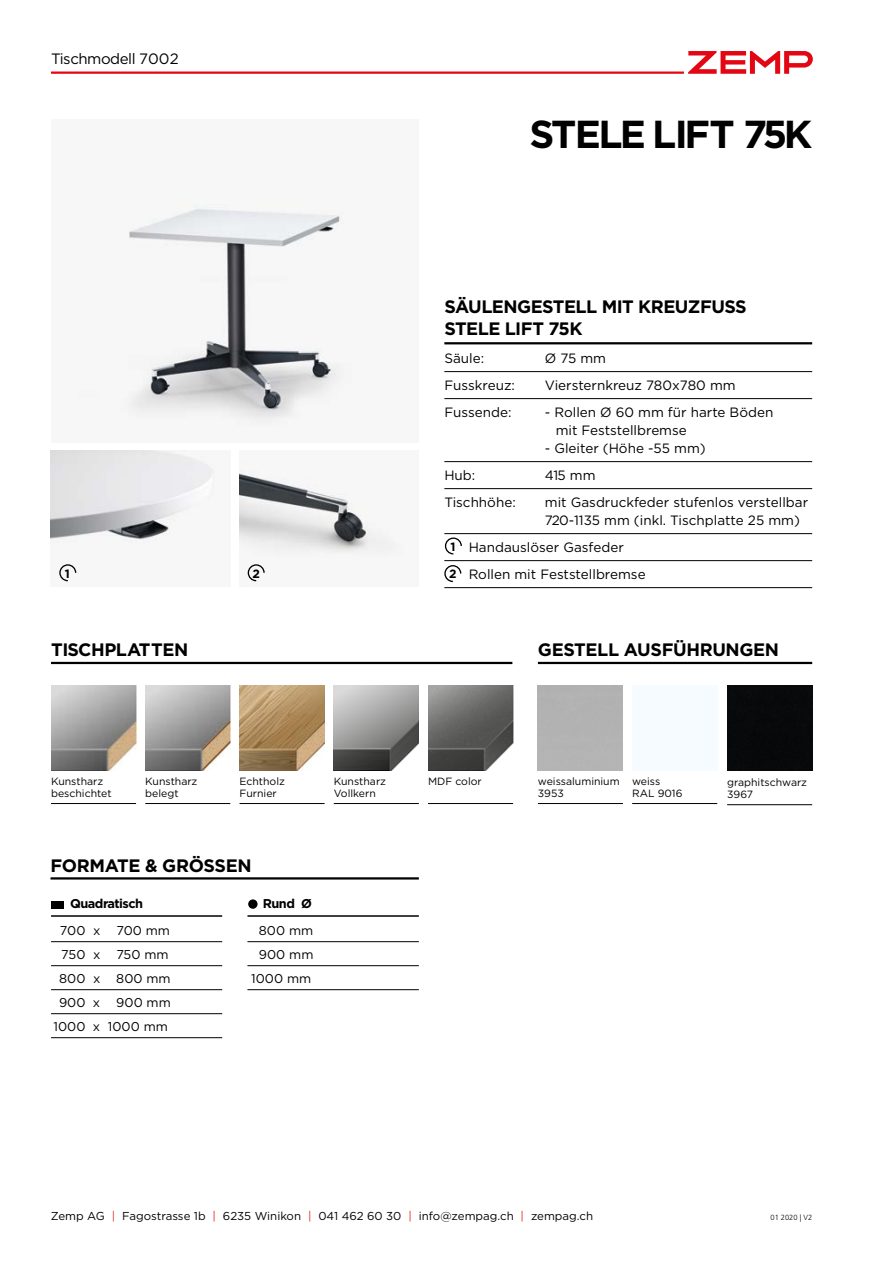
<style>
.page{position:relative;width:893px;height:1263px;background:#fff}
.page>*{position:absolute;margin:0;border:0;box-sizing:border-box;transform-origin:0 0}
.t1{font:700 39px "Gotham";letter-spacing:-.09em;color:#000}
.t2{font:700 18px/21.6px "Gotham";letter-spacing:-.025em;color:#000}
.t3{font:15px "Gotham";letter-spacing:-.03em;color:#000}
.t4{font:13.5px/18px "Gotham";color:#000}
.t5{font:12.75px/24px "Gotham";color:#000;text-align:right}
.t6{font:700 12.75px "Gotham";color:#000}
.t7{font:700 12px "Gotham";color:#000}
.t8{font:11.55px "Gotham";color:#000}
.t9{font:10.5px/12px "Gotham";color:#000}
.t10{font:300 7.5px "Frutiger";color:#000}
.s1{color:#e42313}
</style>
<div class="page">
<hr style="left:51px;top:72px;width:633px;height:2px;background:#e30613">
<svg style="left:688px;top:51px;width:125px;height:23px"></svg>
<img style="left:125px;top:203px;width:220px;height:223px">
<img style="left:51px;top:451px;width:164px;height:100px">
<img style="left:239px;top:463px;width:161px;height:93px">
<hr style="left:444px;top:342px;width:368px;height:2px;background:#000">
<hr style="left:444px;top:371px;width:368px;height:1px;background:#000">
<hr style="left:444px;top:398px;width:368px;height:1px;background:#000">
<hr style="left:444px;top:461px;width:368px;height:1px;background:#000">
<hr style="left:444px;top:488px;width:368px;height:1px;background:#000">
<hr style="left:444px;top:533px;width:368px;height:1px;background:#000">
<hr style="left:444px;top:560px;width:368px;height:1px;background:#000">
<hr style="left:444px;top:587px;width:368px;height:1px;background:#000">
<div style="left:51px;top:901px;width:13px;height:7px;background:#000"></div>
<hr style="left:51px;top:915px;width:171px;height:2px;background:#000">
<hr style="left:51px;top:941px;width:171px;height:1px;background:#000">
<hr style="left:51px;top:965px;width:171px;height:1px;background:#000">
<hr style="left:51px;top:989px;width:171px;height:1px;background:#000">
<hr style="left:51px;top:1013px;width:171px;height:1px;background:#000">
<hr style="left:51px;top:1037px;width:171px;height:1px;background:#000">
<hr style="left:51px;top:877px;width:368px;height:2px;background:#000">
<hr style="left:538px;top:662px;width:274px;height:2px;background:#000">
<hr style="left:51px;top:662px;width:461px;height:2px;background:#000">
<hr style="left:145px;top:803px;width:85px;height:1px;background:#000">
<hr style="left:538px;top:803px;width:85px;height:1px;background:#000">
<div style="left:727px;top:686px;width:85px;height:85px;background:#08090a"></div>
<hr style="left:727px;top:804px;width:85px;height:1px;background:#000">
<hr style="left:632px;top:803px;width:85px;height:1px;background:#000">
<hr style="left:51px;top:803px;width:85px;height:1px;background:#000">
<img style="left:51px;top:686px;width:85px;height:85px">
<hr style="left:334px;top:803px;width:85px;height:1px;background:#000">
<img style="left:334px;top:686px;width:85px;height:85px">
<hr style="left:240px;top:803px;width:85px;height:1px;background:#000">
<img style="left:240px;top:686px;width:85px;height:85px">
<hr style="left:428px;top:803px;width:85px;height:1px;background:#000">
<img style="left:428px;top:686px;width:85px;height:85px">
<img style="left:145px;top:686px;width:85px;height:85px">
<div style="left:632px;top:686px;width:85px;height:85px;background:#f5fbfe"></div>
<hr style="left:247px;top:915px;width:172px;height:2px;background:#000">
<hr style="left:247px;top:941px;width:172px;height:1px;background:#000">
<hr style="left:247px;top:965px;width:172px;height:1px;background:#000">
<hr style="left:247px;top:989px;width:172px;height:1px;background:#000">
<svg style="left:248px;top:899px;width:10px;height:10px"></svg>
<svg style="left:444px;top:537px;width:18px;height:18px"></svg>
<svg style="left:59px;top:564px;width:18px;height:18px"></svg>
<svg style="left:444px;top:565px;width:18px;height:18px"></svg>
<svg style="left:247px;top:564px;width:18px;height:18px"></svg>
<p class="t3" style="left:51px;top:49px;width:129px">Tischmodell 7002</p>
<h1 class="t1" style="left:530px;top:108px;width:24px">STELE</h1>
<h1 class="t1" style="left:652px;top:108px;width:162px">LIFT 75K</h1>
<h2 class="t2" style="left:444px;top:296px;width:304px">SÄULENGESTELL M IT KREUZFUSS<br>STELE</h2>
<h2 class="t2" style="left:505px;top:318px;width:79px">LIFT 75K</h2>
<p class="t4" style="left:444px;top:349px;width:41px">Säule:</p>
<p class="t4" style="left:545px;top:349px;width:63px">Ø 75 mm</p>
<p class="t4" style="left:444px;top:376px;width:72px">Fusskreuz:</p>
<p class="t4" style="left:545px;top:376px;width:192px">Viersternkreuz 780x780 mm</p>
<p class="t4" style="left:444px;top:403px;width:69px">Fussende:</p>
<p class="t4" style="left:556px;top:403px;width:219px;text-indent:-11px">- Rollen Ø 60 mm für harte Böden mit Feststellbremse</p>
<p class="t4" style="left:545px;top:439px;width:162px">- Gleiter (Höhe -55 mm)</p>
<p class="t4" style="left:444px;top:466px;width:32px">Hub:</p>
<p class="t4" style="left:545px;top:466px;width:52px">415 mm</p>
<p class="t4" style="left:444px;top:493px;width:73px">Tischhöhe:</p>
<p class="t4" style="left:545px;top:493px;width:265px">mit Gasdruckfeder stufenlos verstellbar<br>720-1135 mm (inkl. Tischplatte 25 mm)</p>
<p class="t4" style="left:469px;top:534px;width:178px;line-height:27px">Handauslöser Gasfeder<br>Rollen mit Feststellbremse</p>
<p class="t7" style="left:450px;top:539px;width:7px">1</p>
<p class="t7" style="left:65px;top:565px;width:7px">1</p>
<p class="t7" style="left:252px;top:565px;width:9px">2</p>
<p class="t7" style="left:449px;top:566px;width:9px">2</p>
<h2 class="t2" style="left:51px;top:639px;width:139px">TISCHPLATTEN</h2>
<h2 class="t2" style="left:538px;top:639px;width:243px">GESTELL AUSFÜHRUNGEN</h2>
<p class="t9" style="left:51px;top:775px;width:62px">Kunstharz beschichtet</p>
<p class="t9" style="left:334px;top:775px;width:54px">Kunstharz<br>Vollkern</p>
<p class="t9" style="left:145px;top:775px;width:54px">Kunstharz belegt</p>
<p class="t9" style="left:538px;top:775px;width:83px">weissaluminium<br>3953</p>
<p class="t9" style="left:727px;top:776px;width:81px">graphitschwarz<br>3967</p>
<p class="t9" style="left:240px;top:775px;width:47px">Echtholz<br>Furnier</p>
<p class="t9" style="left:428px;top:775px;width:55px">MDF color</p>
<p class="t9" style="left:632px;top:775px;width:52px">weiss<br>RAL 9016</p>
<h2 class="t2" style="left:51px;top:854px;width:203px">FORMATE &amp; GRÖSSEN</h2>
<p class="t6" style="left:70px;top:895px;width:75px">QUADRATISCH</p>
<p class="t5" style="left:60px;top:918px;width:42px">700 x</p>
<p class="t5" style="left:116px;top:918px;width:55px">700 mm</p>
<p class="t5" style="left:61px;top:942px;width:41px">750 x</p>
<p class="t5" style="left:116px;top:942px;width:54px">750 mm</p>
<p class="t5" style="left:59px;top:966px;width:43px">800 x</p>
<p class="t5" style="left:116px;top:966px;width:56px">800 mm</p>
<p class="t5" style="left:59px;top:990px;width:43px">900 x</p>
<p class="t5" style="left:54px;top:990px;width:119px">900 mm<br>1000 x 1000 mm</p>
<p class="t6" style="left:263px;top:895px;width:51px">RUND Ø</p>
<p class="t5" style="left:251px;top:918px;width:64px">800 mm<br>900 mm<br>1000 mm</p>
<p class="t8" style="left:51px;top:1209px;width:544px">Zemp AG <span class="s1">|</span> Fagostrasse 1b <span class="s1">|</span> 6235 Winikon <span class="s1">|</span> 041 462 60 30 <span class="s1">|</span> info@zempag.ch <span class="s1">|</span> zempag.ch</p>
<p class="t10" style="left:770px;top:1213px;width:43px">01 2020 | V2</p>
</div>
